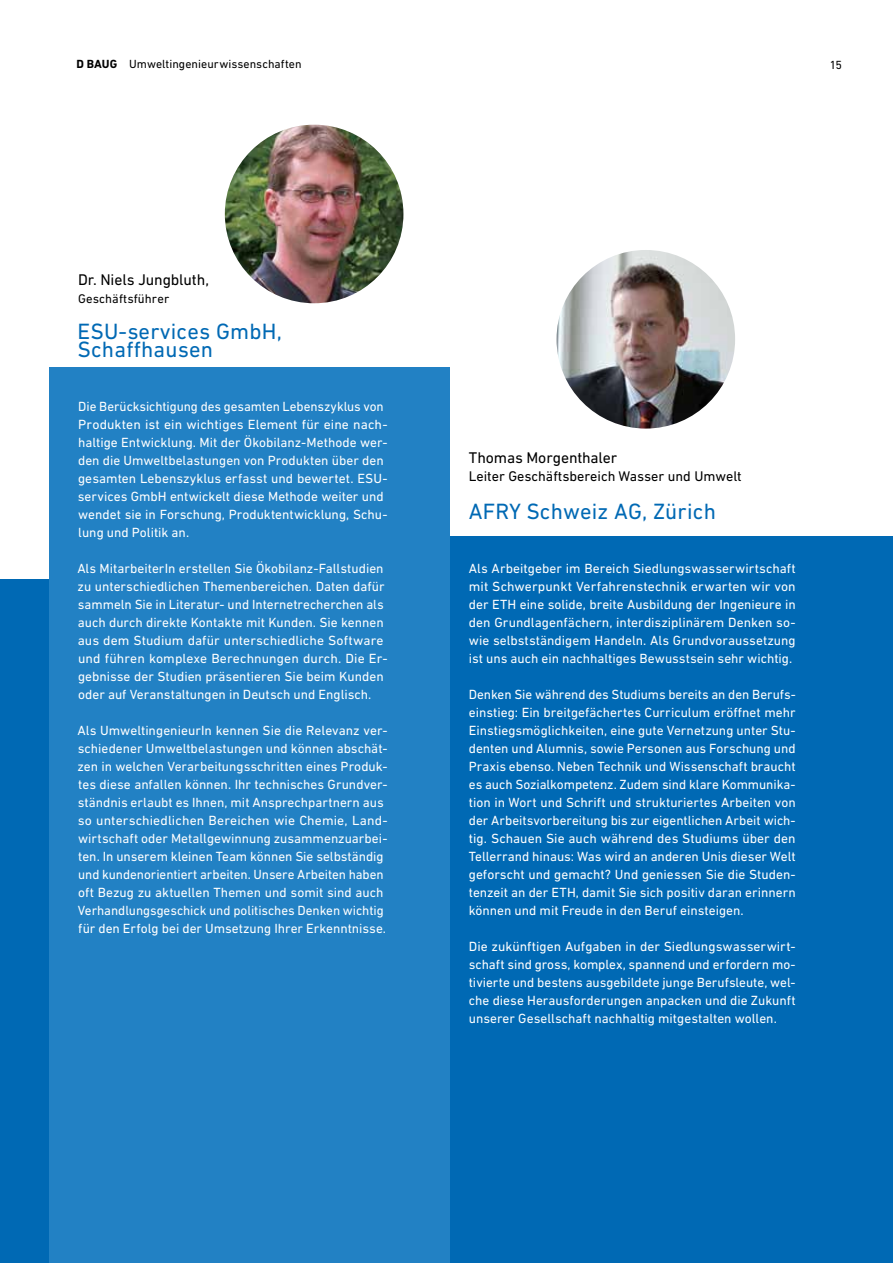
<style>
.page{position:relative;width:893px;height:1263px;background:#fff}
.page>*{position:absolute;margin:0;border:0;box-sizing:border-box;transform-origin:0 0}
.t1{font:22.5px/18px "DIN Next W1 G";letter-spacing:.01em;color:#0069b4}
.t2{font:15.75px "DIN Next W1 G";letter-spacing:-.005em;color:#000}
.t3{font:14.25px "DIN Next W1 G";color:#000}
.t4{font:13.5px/18px "DIN Next W1 G";color:#fff;text-align:justify}
.t5{font:12.75px "DIN Next W1 G";letter-spacing:.01em;color:#000}
.t6{font:12px "DIN Next W1 G";letter-spacing:.005em;color:#000}
.s1{font-weight:700}
</style>
<div class="page">
<div style="left:421px;top:536px;width:472px;height:727px;background:#0069b4"></div>
<div style="left:0;top:580px;width:55px;height:683px;background:#0069b4"></div>
<div style="left:49px;top:367px;width:401px;height:896px;background:#2281c4"></div>
<img style="left:225px;top:125px;width:178px;height:178px;border-radius:89px">
<img style="left:556px;top:250px;width:179px;height:179px;border-radius:89px">
<p class="t6" style="left:77px;top:57px;width:227px"><span class="s1">D BAUG</span> Umweltingenieurwissenschaften</p>
<p class="t6" style="left:830px;top:58px;width:14px">15</p>
<p class="t2" style="left:78px;top:271px;width:132px">Dr. Niels Jungbluth,</p>
<p class="t5" style="left:78px;top:292px;width:93px">Geschäftsführer</p>
<h1 class="t1" style="left:78px;top:322px;width:206px">ESU-services GmbH,<br>Schaffhausen</h1>
<p class="t4" style="left:78px;top:397px;width:311px;text-align:left">Die Berücksichtigung des gesamten Lebenszyklus von Produkten ist ein wichtiges Element für eine nach&shy;haltige Entwicklung. Mit der Ökobilanz-Methode wer&shy;den die Umweltbelastungen von Produkten über den gesamten Lebenszyklus erfasst und bewertet. ESU&shy;services GmbH entwickelt diese Methode weiter und wendet sie in Forschung, Produktentwicklung, Schu&shy;lung und Politik an.</p>
<p class="t4" style="left:77px;top:559px;width:312px;text-align:left">Als MitarbeiterIn erstellen Sie Ökobilanz-Fallstudien zu unterschiedlichen Themenbereichen. Daten dafür sammeln Sie in Literatur- und Internetrecherchen als auch durch direkte Kontakte mit Kunden. Sie kennen aus dem Studium dafür unterschiedliche Software und führen komplexe Berechnungen durch. Die Er&shy;gebnisse der Studien präsentieren Sie beim Kunden oder auf Veranstaltungen in Deutsch und Englisch.</p>
<p class="t4" style="left:77px;top:721px;width:312px;text-align:left">Als UmweltingenieurIn kennen Sie die Relevanz ver&shy;schiedener Umweltbelastungen und können abschät&shy;zen in welchen Verarbeitungsschritten eines Produk&shy;tes diese anfallen können. Ihr technisches Grundver&shy;ständnis erlaubt es Ihnen, mit Ansprechpartnern aus so unterschiedlichen Bereichen wie Chemie, Land&shy;wirtschaft oder Metallgewinnung zusammenzuarbei&shy;ten. In unserem kleinen Team können Sie selbständig und kundenorientiert arbeiten. Unsere Arbeiten haben oft Bezug zu aktuellen Themen und somit sind auch Verhandlungsgeschick und politisches Denken wichtig für den Erfolg bei der Umsetzung Ihrer Erkenntnisse.</p>
<p class="t2" style="left:469px;top:448px;width:150px">Thomas Morgenthaler</p>
<p class="t3" style="left:469px;top:468px;width:274px">Leiter Geschäftsbereich Wasser und Umwelt</p>
<h1 class="t1" style="left:469px;top:502px;width:249px">AFRY Schweiz AG, Zürich</h1>
<p class="t4" style="left:469px;top:559px;width:328px">Als Arbeitgeber im Bereich Siedlungswasserwirtschaft mit Schwerpunkt Verfahrenstechnik erwarten wir von der ETH eine solide, breite Ausbildung der Ingenieure in den Grundlagenfächern, interdisziplinärem Denken so&shy;wie selbstständigem Handeln. Als Grundvoraussetzung ist uns auch ein nachhaltiges Bewusstsein sehr wichtig.</p>
<p class="t4" style="left:469px;top:685px;width:328px">Denken Sie während des Studiums bereits an den Berufs&shy;einstieg: Ein breitgefächertes Curriculum eröffnet mehr Einstiegsmöglichkeiten, eine gute Vernetzung unter Stu&shy;denten und Alumnis, sowie Personen aus Forschung und Praxis ebenso. Neben Technik und Wissenschaft braucht es auch Sozialkompetenz. Zudem sind klare Kommunika&shy;tion in Wort und Schrift und strukturiertes Arbeiten von der Arbeitsvorbereitung bis zur eigentlichen Arbeit wich&shy;tig. Schauen Sie auch während des Studiums über den Tellerrand hinaus: Was wird an anderen Unis dieser Welt geforscht und gemacht? Und geniessen Sie die Studen&shy;tenzeit an der ETH, damit Sie sich positiv daran erinnern können und mit Freude in den Beruf einsteigen.</p>
<p class="t4" style="left:469px;top:937px;width:328px">Die zukünftigen Aufgaben in der Siedlungswasserwirt&shy;schaft sind gross, komplex, spannend und erfordern mo&shy;tivierte und bestens ausgebildete junge Berufsleute, wel&shy;che diese Herausforderungen anpacken und die Zukunft unserer Gesellschaft nachhaltig mitgestalten wollen.</p>
</div>
